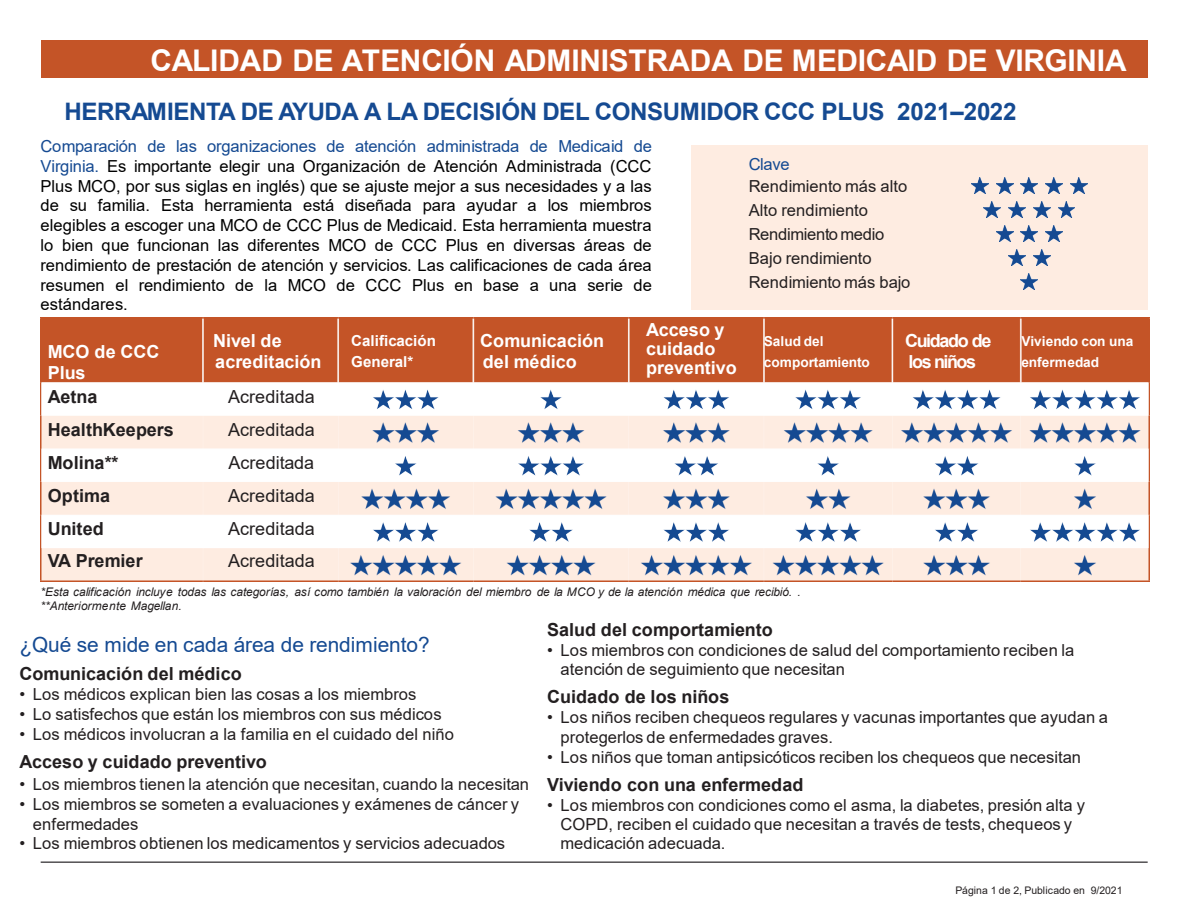
<style>
.page{position:relative;width:1188px;height:918px;background:#fff}
.page>*{position:absolute;margin:0;border:0;box-sizing:border-box;transform-origin:0 0}
.t1{font:700 29.85px "Arial";letter-spacing:-.01em;color:#fff}
.t2{font:700 24.15px "Arial";letter-spacing:-.015em;color:#154a92}
.t3{font:20.85px "Arial";letter-spacing:-.005em;color:#154a92}
.t4{font:700 18px "Arial";color:#231f20}
.t5{font:700 18px/20.9px "Arial";color:#fff}
.t6{font:18px "Arial";letter-spacing:.005em;color:#231f20}
.t7{font:700 18px/20.9px "Arial";letter-spacing:-.08em;color:#fff}
.t8{font:16.5px/24px "Arial";letter-spacing:.005em;color:#231f20}
.t9{font:16.5px/19.8px "Arial";letter-spacing:.005em;color:#000;text-align:justify}
.t10{font:16.5px "Arial";letter-spacing:-.025em;color:#154a92}
.t11{font:700 15.15px/20.9px "Arial";letter-spacing:-.01em;color:#fff}
.t12{font:700 13.65px/20.9px "Arial";letter-spacing:-.005em;color:#fff}
.t13{font:italic 11.85px "Arial";letter-spacing:-.01em;color:#231f20}
.t14{font:10.5px "Arial";letter-spacing:-.005em;color:#231f20}
.s1{color:#154a92}
</style>
<div class="page">
<div style="left:41px;top:40px;width:1107px;height:38px;background:#c45427"></div>
<div style="left:692px;top:145px;width:456px;height:165px;background:#feece1"></div>
<img style="left:971px;top:177px;width:17px;height:16px">
<img style="left:996px;top:177px;width:17px;height:16px">
<img style="left:1021px;top:177px;width:17px;height:16px">
<img style="left:1045px;top:177px;width:18px;height:16px">
<img style="left:1070px;top:177px;width:18px;height:16px">
<img style="left:984px;top:202px;width:16px;height:15px">
<img style="left:1008px;top:202px;width:17px;height:15px">
<img style="left:1033px;top:202px;width:17px;height:15px">
<img style="left:1058px;top:202px;width:17px;height:15px">
<img style="left:996px;top:226px;width:17px;height:16px">
<img style="left:1021px;top:226px;width:17px;height:16px">
<img style="left:1045px;top:226px;width:18px;height:16px">
<img style="left:1008px;top:249px;width:17px;height:16px">
<img style="left:1033px;top:249px;width:17px;height:16px">
<img style="left:1021px;top:274px;width:17px;height:15px">
<img style="left:41px;top:318px;width:1108px;height:263px">
<hr style="left:41px;top:861px;width:1107px;height:2px;background:#525052">
<h2 class="t1" style="left:151px;top:39px;width:978px">CALIDAD DE ATENCIÓN ADMINISTRADA DE MEDICAID DE VIRGINIA</h2>
<p class="t2" style="left:64px;top:95px;width:954px">HERRAMIENTA DE AYUDA A LA DECISIÓN DEL CONSUMIDOR CCC PLUS 2021–2022</p>
<p class="t9" style="left:40px;top:136px;width:613px"><span class="s1">Comparación de las organizaciones de atención administrada de Medicaid de Virginia.</span> Es importante elegir una Organización de Atención Administrada (CCC Plus MCO, por sus siglas en inglés) que se ajuste mejor a sus necesidades y a las de su familia. Esta herramienta está diseñada para ayudar a los miembros elegibles a escoger una MCO de CCC Plus de Medicaid. Esta herramienta muestra lo bien que funcionan las diferentes MCO de CCC Plus en diversas áreas de rendimiento de prestación de atención y servicios. Las calificaciones de cada área resumen el rendimiento de la MCO de CCC Plus en base a una serie de estándares.</p>
<p class="t10" style="left:749px;top:153px;width:42px">Clave</p>
<p class="t8" style="left:749px;top:174px;width:163px">Rendimiento más alto<br>Alto rendimiento<br>Rendimiento medio<br>Bajo rendimiento<br>Rendimiento más bajo</p>
<p class="t5" style="left:48px;top:341px;width:113px;line-height:21.6px">MCO de CCC<br>Plus</p>
<p class="t5" style="left:213px;top:330px;width:110px">Nivel de acreditación</p>
<p class="t11" style="left:351px;top:330px;width:86px">Calificación<br>General*</p>
<p class="t5" style="left:480px;top:330px;width:126px">Comunicación del médico</p>
<p class="t5" style="left:646px;top:320px;width:92px;line-height:19.5px">Acceso y cuidado preventivo</p>
<p class="t12" style="left:764px;top:331px;width:107px">Salud del comportamiento</p>
<p class="t7" style="left:905px;top:330px;width:88px">Cuidado de los niños</p>
<p class="t12" style="left:1021px;top:331px;width:113px">Viviendo con una enfermedad</p>
<p class="t4" style="left:48px;top:384px;width:51px">Aetna</p>
<p class="t6" style="left:228px;top:384px;width:88px">Acreditada</p>
<p class="t4" style="left:48px;top:417px;width:127px">HealthKeepers</p>
<p class="t6" style="left:228px;top:417px;width:88px">Acreditada</p>
<p class="t4" style="left:48px;top:450px;width:72px">Molina**</p>
<p class="t6" style="left:229px;top:450px;width:87px">Acreditada</p>
<p class="t4" style="left:48px;top:483px;width:64px">Optima</p>
<p class="t6" style="left:228px;top:483px;width:88px">Acreditada</p>
<p class="t4" style="left:48px;top:516px;width:57px">United</p>
<p class="t6" style="left:228px;top:516px;width:88px">Acreditada</p>
<p class="t4" style="left:48px;top:548px;width:96px">VA Premier</p>
<p class="t6" style="left:228px;top:548px;width:88px">Acreditada</p>
<p class="t13" style="left:40px;top:584px;width:762px">*Esta calificación incluye todas las categorías, así como también la valoración del miembro de la MCO y de la atención médica que recibió. .</p>
<p class="t13" style="left:40px;top:599px;width:143px">**Anteriormente Magellan.</p>
<p class="t3" style="left:19px;top:631px;width:412px">¿Qué se mide en cada área de rendimiento?</p>
<p class="t4" style="left:19px;top:661px;width:224px">Comunicación del médico</p>
<p class="t8" style="left:19px;top:682px;width:399px">• Los médicos explican bien las cosas a los miembros</p>
<p class="t8" style="left:19px;top:702px;width:424px">• Lo satisfechos que están los miembros con sus médicos</p>
<p class="t8" style="left:19px;top:722px;width:436px">• Los médicos involucran a la familia en el cuidado del niño</p>
<p class="t4" style="left:19px;top:749px;width:249px">Acceso y cuidado preventivo</p>
<p class="t8" style="left:19px;top:772px;width:511px">• Los miembros tienen la atención que necesitan, cuando la necesitan</p>
<p class="t8" style="left:33px;top:794px;width:488px;line-height:19.8px;text-indent:-13px">• Los miembros se someten a evaluaciones y exámenes de cáncer y enfermedades</p>
<p class="t8" style="left:19px;top:831px;width:487px">• Los miembros obtienen los medicamentos y servicios adecuados</p>
<p class="t4" style="left:547px;top:617px;width:227px">Salud del comportamiento</p>
<p class="t8" style="left:561px;top:640px;width:515px;line-height:19.5px;text-indent:-13px">• Los miembros con condiciones de salud del comportamiento reciben la atención de seguimiento que necesitan</p>
<p class="t4" style="left:547px;top:684px;width:184px">Cuidado de los niños</p>
<p class="t8" style="left:561px;top:708px;width:549px;line-height:19.5px;text-indent:-13px">• Los niños reciben chequeos regulares y vacunas importantes que ayudan a protegerlos de enfermedades graves.</p>
<p class="t8" style="left:547px;top:745px;width:535px">• Los niños que toman antipsicóticos reciben los chequeos que necesitan</p>
<p class="t4" style="left:547px;top:772px;width:258px">Viviendo con una enfermedad</p>
<p class="t8" style="left:561px;top:795px;width:526px;line-height:19.5px;text-indent:-13px">• Los miembros con condiciones como el asma, la diabetes, presión alta y<br>COPD, reciben el cuidado que necesitan a través de tests, chequeos y medicación adecuada.</p>
<p class="t14" style="left:955px;top:883px;width:169px">Página 1 de 2, Publicado en 9/2021</p>
</div>
